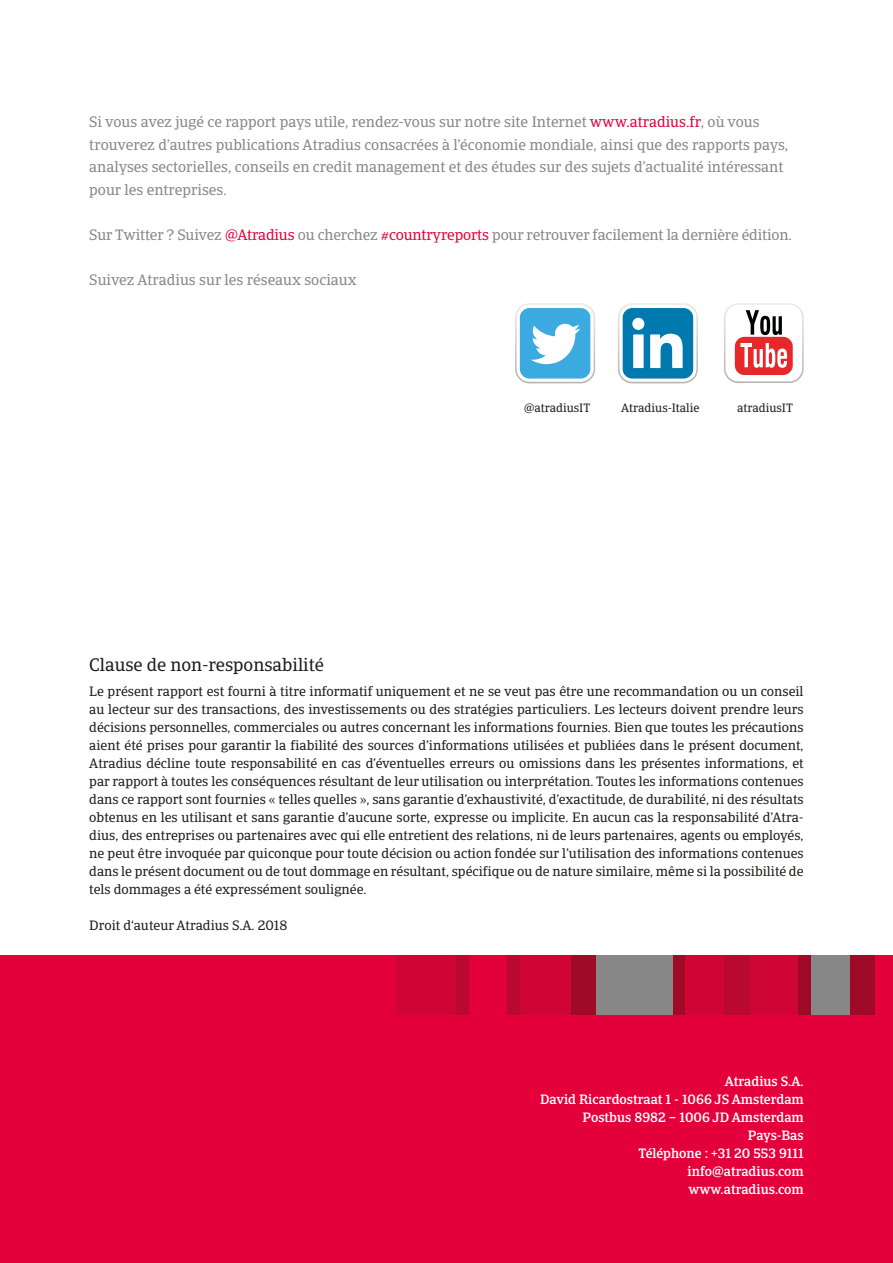
<style>
.page{position:relative;width:893px;height:1263px;background:#fff}
.page>*{position:absolute;margin:0;border:0;box-sizing:border-box;transform-origin:0 0}
.t1{font:18px "Catalana";color:#1d1d1b}
.t2{font:15px/22.5px "Catalana";color:#878787}
.t3{font:13.5px/18px "Catalana";color:#1d1d1b;text-align:justify}
.t4{font:500 13.5px/18px "Catalana";color:#fff;text-align:right}
.t5{font:12px "Catalana";color:#1d1d1b}
.s1{color:#e4003a}
</style>
<div class="page">
<div style="left:0;top:1007px;width:893px;height:256px;background:#e4003a"></div>
<div style="left:0;top:955px;width:893px;height:59px;background:#e4003a"></div>
<div style="left:456px;top:955px;width:13px;height:59px;background:#ba092f"></div>
<div style="left:396px;top:955px;width:60px;height:59px;background:#cf0535"></div>
<div style="left:520px;top:955px;width:51px;height:59px;background:#cf0535"></div>
<div style="left:749px;top:955px;width:49px;height:59px;background:#cf0535"></div>
<div style="left:571px;top:955px;width:25px;height:59px;background:#9f0b27"></div>
<div style="left:724px;top:955px;width:25px;height:59px;background:#ba092f"></div>
<div style="left:849px;top:955px;width:26px;height:59px;background:#9f0b27"></div>
<div style="left:507px;top:955px;width:13px;height:59px;background:#ba092f"></div>
<div style="left:596px;top:955px;width:77px;height:59px;background:#878787"></div>
<div style="left:673px;top:955px;width:13px;height:59px;background:#9f0b27"></div>
<div style="left:686px;top:955px;width:38px;height:59px;background:#cf0535"></div>
<div style="left:811px;top:955px;width:38px;height:59px;background:#878787"></div>
<div style="left:798px;top:955px;width:13px;height:59px;background:#9f0b27"></div>
<svg style="left:618px;top:303px;width:80px;height:80px"></svg>
<div style="left:632px;top:318px;width:12px;height:12px;background:#fefeff;border-radius:50%"></div>
<svg style="left:515px;top:303px;width:80px;height:80px"></svg>
<svg style="left:724px;top:303px;width:80px;height:80px"></svg>
<p class="t2" style="left:89px;top:111px;width:700px">Si vous avez jugé ce rapport pays utile, rendez-vous sur notre site Internet <span class="s1">www.atradius.fr</span>, où vous trouverez d’autres publications Atradius consacrées à l’économie mondiale, ainsi que des rapports pays, analyses sectorielles, conseils en credit management et des études sur des sujets d’actualité intéressant pour les entreprises.</p>
<p class="t2" style="left:89px;top:223px;width:704px">Sur Twitter ? Suivez <span class="s1">@Atradius</span> ou cherchez <span class="s1">#countryreports</span> pour retrouver facilement la dernière édition.</p>
<p class="t2" style="left:89px;top:268px;width:269px">Suivez Atradius sur les réseaux sociaux</p>
<p class="t5" style="left:524px;top:400px;width:68px">@atradiusIT</p>
<p class="t5" style="left:621px;top:400px;width:80px">Atradius-Italie</p>
<p class="t5" style="left:737px;top:400px;width:57px">atradiusIT</p>
<h1 class="t1" style="left:89px;top:653px;width:236px">Clause de non-responsabilité</h1>
<p class="t3" style="left:89px;top:682px;width:716px">Le présent rapport est fourni à titre informatif uniquement et ne se veut pas être une recommandation ou un conseil au lecteur sur des transactions, des investissements ou des stratégies particuliers. Les lecteurs doivent prendre leurs décisions personnelles, commerciales ou autres concernant les informations fournies. Bien que toutes les précautions aient été prises pour garantir la fiabilité des sources d’informations utilisées et publiées dans le présent document, Atradius décline toute responsabilité en cas d’éventuelles erreurs ou omissions dans les présentes informations, et par rapport à toutes les conséquences résultant de leur utilisation ou interprétation. Toutes les informations contenues dans ce rapport sont fournies « telles quelles », sans garantie d’exhaustivité, d’exactitude, de durabilité, ni des résultats obtenus en les utilisant et sans garantie d’aucune sorte, expresse ou implicite. En aucun cas la responsabilité d’Atra&shy;dius, des entreprises ou partenaires avec qui elle entretient des relations, ni de leurs partenaires, agents ou employés, ne peut être invoquée par quiconque pour toute décision ou action fondée sur l’utilisation des informations contenues dans le présent document ou de tout dommage en résultant, spécifique ou de nature similaire, même si la possibilité de tels dommages a été expressément soulignée.</p>
<p class="t3" style="left:89px;top:916px;width:200px">Droit d‘auteur Atradius S.A. 2018</p>
<p class="t4" style="left:540px;top:1072px;width:265px">Atradius S.A.<br>David Ricardostraat 1 - 1066 JS Amsterdam<br>Postbus 8982 – 1006 JD Amsterdam<br>Pays-Bas<br>Téléphone : +31 20 553 9111 info@atradius.com<br>www.atradius.com</p>
</div>
